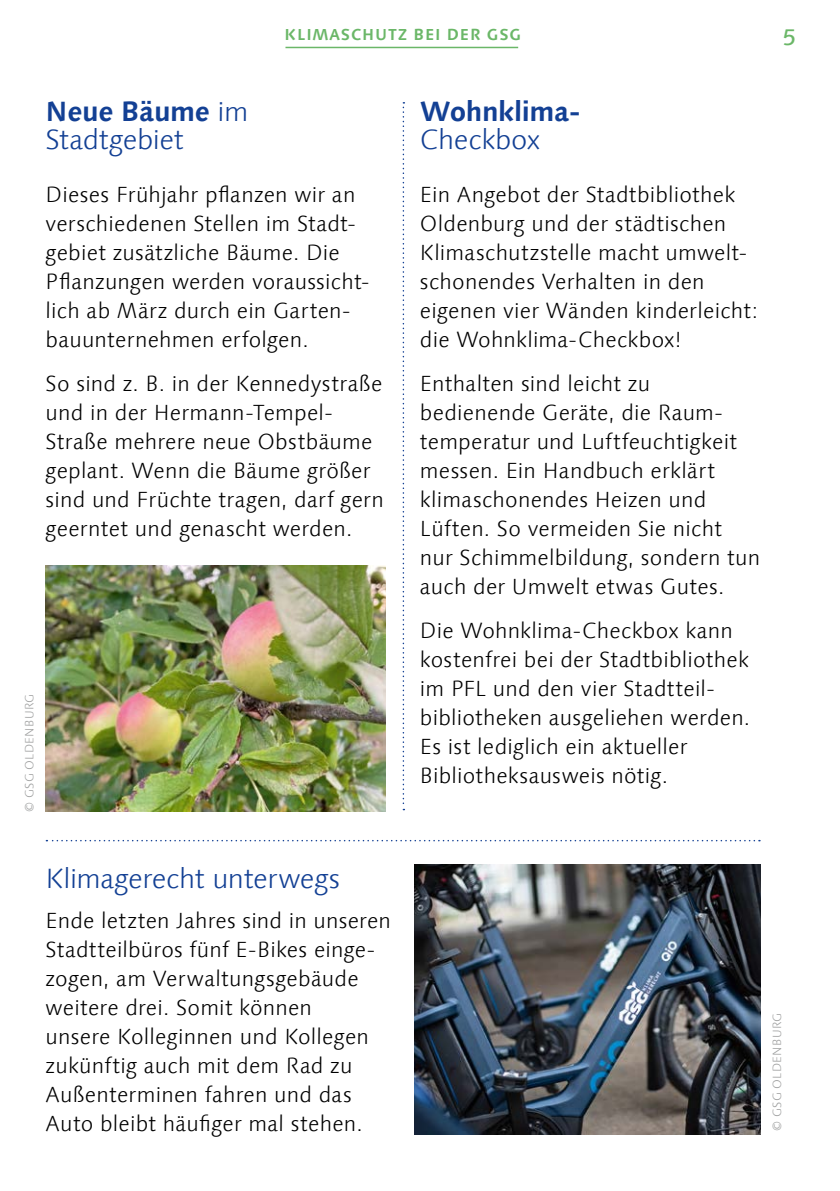
<style>
.page{position:relative;width:840px;height:1191px;background:#fff}
.page>*{position:absolute;margin:0;border:0;box-sizing:border-box;transform-origin:0 0}
.t1{font:300 28px/28px "Linotype Syntax Com";letter-spacing:-.015em;color:#134094}
.t2{font:700 28px "Linotype Syntax Com";letter-spacing:-.015em;color:#134094}
.t3{font:500 22.8px "Linotype Syntax Com";color:#6bb768}
.t4{font:300 22px/29px "Linotype Syntax Com";letter-spacing:.01em;color:#000}
.t5{font:700 16px "Linotype Syntax Com";letter-spacing:.05em;color:#6bb768}
.t6{font:300 12px "Linotype Syntax Com";letter-spacing:.03em;color:#9c9d9d}
.s1{font-weight:700}
</style>
<div class="page">
<svg style="left:46px;top:840px;width:713px;height:1px"></svg>
<img style="left:414px;top:864px;width:346px;height:270px">
<img style="left:45px;top:565px;width:341px;height:246px">
<svg style="left:402px;top:102px;width:2px;height:708px"></svg>
<hr style="left:285px;top:47px;width:233px;height:1px;background:#6bb768">
<p class="t5" style="left:284px;top:25px;width:238px">KLIMASCHUTZ BEI DER GSG</p>
<p class="t1" style="left:46px;top:98px;width:204px"><span class="s1">Neue Bäume</span> im<br>Stadtgebiet</p>
<p class="t4" style="left:46px;top:180px;width:325px">Dieses Frühjahr pflanzen wir an verschiedenen Stellen im Stadt&shy;gebiet zusätzliche Bäume. Die<br>Pflanzungen werden voraussicht&shy;lich ab März durch ein Garten&shy;bauunternehmen erfolgen.</p>
<p class="t4" style="left:46px;top:369px;width:339px">So sind z. B. in der Kennedystraße und in der Hermann-Tempel-<br>Straße mehrere neue Obstbäume geplant. Wenn die Bäume größer sind und Früchte tragen, darf gern geerntet und genascht werden.</p>
<p class="t6" style="left:22px;top:811px;width:119px;rotate:-90deg">© GSG OLDENBURG</p>
<p class="t2" style="left:420px;top:94px;width:162px">Wohnklima-</p>
<p class="t1" style="left:420px;top:126px;width:122px">Checkbox</p>
<p class="t4" style="left:420px;top:180px;width:339px">Ein Angebot der Stadtbibliothek<br>Oldenburg und der städtischen<br>Klimaschutzstelle macht umwelt&shy;schonendes Verhalten in den eigenen vier Wänden kinderleicht: die Wohnklima-Checkbox!</p>
<p class="t4" style="left:420px;top:369px;width:341px">Enthalten sind leicht zu bedienende Geräte, die Raum&shy;temperatur und Luftfeuchtigkeit messen. Ein Handbuch erklärt klimaschonendes Heizen und<br>Lüften. So vermeiden Sie nicht nur Schimmelbildung, sondern tun auch der Umwelt etwas Gutes.</p>
<p class="t4" style="left:420px;top:615px;width:331px">Die Wohnklima-Checkbox kann kostenfrei bei der Stadtbibliothek im PFL und den vier Stadtteil&shy;bibliotheken ausgeliehen werden.<br>Es ist lediglich ein aktueller<br>Bibliotheksausweis nötig.</p>
<p class="t3" style="left:782px;top:23px;width:15px">5</p>
<p class="t1" style="left:46px;top:864px;width:296px">Klimagerecht unterwegs</p>
<p class="t4" style="left:46px;top:905px;width:347px">Ende letzten Jahres sind in unseren<br>Stadtteilbüros fünf E-Bikes einge&shy;zogen, am Verwaltungsgebäude weitere drei. Somit können<br>unsere Kolleginnen und Kollegen zukünftig auch mit dem Rad zu<br>Außenterminen fahren und das<br>Auto bleibt häufiger mal stehen.</p>
<p class="t6" style="left:769px;top:1130px;width:119px;rotate:-90deg">© GSG OLDENBURG</p>
</div>
